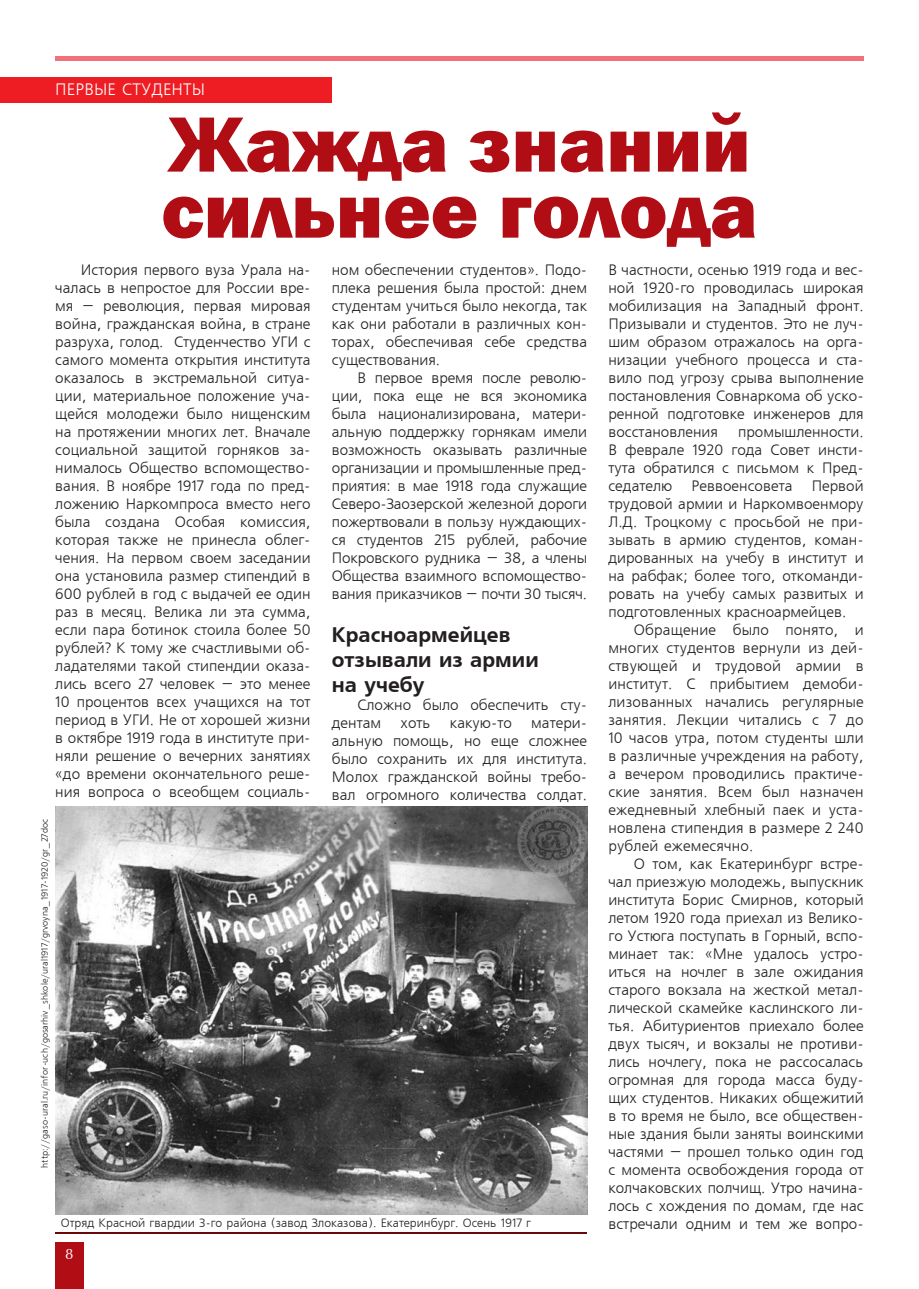
<style>
.page{position:relative;width:919px;height:1289px;background:#fff}
.page>*{position:absolute;margin:0;border:0;box-sizing:border-box;transform-origin:0 0}
.t1{font:800 81px/66px "Franklin Gothic";color:#b00d15}
.t2{font:21px/25.2px "AXP Free Set C Bold";color:#231f20}
.t3{font:16.5px "Free Set CTT";letter-spacing:.01em;color:#fff}
.t4{font:15px/18px "Free Set CTT";color:#231f20;text-align:justify}
.t5{font:15px "AG Opus";color:#fff}
.t6{font:12px "Free Set CTT";color:#231f20}
.t7{font:9px "Free Set CTT";color:#231f20}
</style>
<div class="page">
<div style="left:55px;top:1242px;width:28px;height:46px;background:#b00d15"></div>
<hr style="left:55px;top:56px;width:808px;height:4px;background:#f17079">
<div style="left:0;top:78px;width:332px;height:25px;background:#ee1d23"></div>
<img style="left:55px;top:806px;width:532px;height:408px">
<hr style="left:55px;top:1231px;width:532px;height:2px;background:#6a090a">
<p class="t3" style="left:55px;top:81px;width:151px">ПЕРВЫЕ СТУДЕНТЫ</p>
<h1 class="t1" style="left:161px;top:111px;width:597px">Жажда знаний сильнее голода</h1>
<p class="t4" style="left:55px;top:261px;width:257px;text-indent:26px">История первого вуза Урала на&shy;чалась в непростое для России вре&shy;мя – революция, первая мировая война, гражданская война, в стране разруха, голод. Студенчество УГИ с самого момента открытия института оказалось в экстремальной ситуа&shy;ции, материальное положение уча&shy;щейся молодежи было нищенским на протяжении многих лет. Вначале социальной защитой горняков за&shy;нималось Общество вспомощество&shy;вания. В ноябре 1917 года по пред&shy;ложению Наркомпроса вместо него была создана Особая комиссия, которая также не принесла облег&shy;чения. На первом своем заседании она установила размер стипендий в 600 рублей в год с выдачей ее один раз в месяц. Велика ли эта сумма, если пара ботинок стоила более 50 рублей? К тому же счастливыми об&shy;ладателями такой стипендии оказа&shy;лись всего 27 человек – это менее 10 процентов всех учащихся на тот период в УГИ. Не от хорошей жизни в октябре 1919 года в институте при&shy;няли решение о вечерних занятиях «до времени окончательного реше&shy;ния вопроса о всеобщем социаль-</p>
<p class="t7" style="left:40px;top:1167px;width:350px;rotate:-90deg">http://gaso-ural.ru/infor-uch/gosarhiv_shkole/ural1917/grvoyna_1917-1920/gr_27doc</p>
<p class="t4" style="left:332px;top:261px;width:257px">ном обеспечении студентов». Подо&shy;плека решения была простой: днем студентам учиться было некогда, так как они работали в различных кон&shy;торах, обеспечивая себе средства существования.</p>
<p class="t4" style="left:332px;top:369px;width:257px;text-indent:26px">В первое время после револю&shy;ции, пока еще не вся экономика была национализирована, матери&shy;альную поддержку горнякам имели возможность оказывать различные организации и промышленные пред&shy;приятия: в мае 1918 года служащие Северо-Заозерской железной дороги пожертвовали в пользу нуждающих&shy;ся студентов 215 рублей, рабочие Покровского рудника – 38, а члены Общества взаимного вспомощество&shy;вания приказчиков – почти 30 тысяч.</p>
<h2 class="t2" style="left:332px;top:622px;width:208px">Красноармейцев отзывали из армии на учебу</h2>
<p class="t4" style="left:332px;top:697px;width:257px;text-indent:26px">Сложно было обеспечить сту&shy;дентам</p>
<p class="t4" style="left:332px;top:715px;width:257px;text-indent:199px">матери&shy;альную помощь, но еще сложнее было сохранить их для института.<br>Молох гражданской войны требо&shy;вал огромного количества солдат.</p>
<p class="t4" style="left:400px;top:715px;width:32px">хоть</p>
<p class="t4" style="left:450px;top:715px;width:63px">какую-то</p>
<p class="t4" style="left:608px;top:261px;width:257px">В частности, осенью 1919 года и вес&shy;ной 1920-го проводилась широкая мобилизация на Западный фронт.<br>Призывали и студентов. Это не луч&shy;шим образом отражалось на орга&shy;низации учебного процесса и ста&shy;вило под угрозу срыва выполнение постановления Совнаркома об уско&shy;ренной подготовке инженеров для восстановления</p>
<p class="t4" style="left:608px;top:423px;width:257px;text-indent:130px">промышленности.<br>В феврале 1920 года Совет инсти&shy;тута обратился с письмом к Пред&shy;седателю</p>
<p class="t4" style="left:608px;top:477px;width:257px;text-indent:203px">Первой трудовой армии и Наркомвоенмору Л.Д. Троцкому с просьбой не при&shy;зывать в армию студентов, коман&shy;дированных на учебу в институт и на рабфак; более того, откоманди&shy;ровать на учебу самых развитых и подготовленных красноармейцев.</p>
<p class="t4" style="left:608px;top:621px;width:257px;text-indent:26px">Обращение было понято, и многих студентов вернули из дей&shy;ствующей и трудовой армии в институт. С прибытием демоби&shy;лизованных начались регулярные занятия. Лекции читались с 7 до 10 часов утра, потом студенты шли в различные учреждения на работу, а вечером проводились практиче&shy;ские занятия. Всем был назначен ежедневный хлебный паек и уста&shy;новлена стипендия в размере 2 240 рублей ежемесячно.</p>
<p class="t4" style="left:608px;top:855px;width:257px;text-indent:26px">О том, как Екатеринбург встре&shy;чал приезжую молодежь, выпускник института Борис Смирнов, который летом 1920 года приехал из Велико&shy;го Устюга поступать в Горный, вспо&shy;минает так: «Мне удалось устро&shy;иться на ночлег в зале ожидания старого вокзала на жесткой метал&shy;лической скамейке каслинского ли&shy;тья. Абитуриентов приехало более двух тысяч, и вокзалы не противи&shy;лись ночлегу, пока не рассосалась огромная для города масса буду&shy;щих студентов. Никаких общежитий в то время не было, все обществен&shy;ные здания были заняты воинскими частями – прошел только один год с момента освобождения города от колчаковских полчищ. Утро начина&shy;лось с хождения по домам, где нас</p>
<p class="t4" style="left:691px;top:477px;width:102px">Реввоенсовета</p>
<p class="t6" style="left:61px;top:1216px;width:471px">Отряд Красной гвардии 3-го района (завод Злоказова). Екатеринбург. Осень 1917 г</p>
<p class="t4" style="left:608px;top:1215px;width:257px">встречали одним и тем же вопро-</p>
<p class="t5" style="left:65px;top:1246px;width:10px">8</p>
</div>
